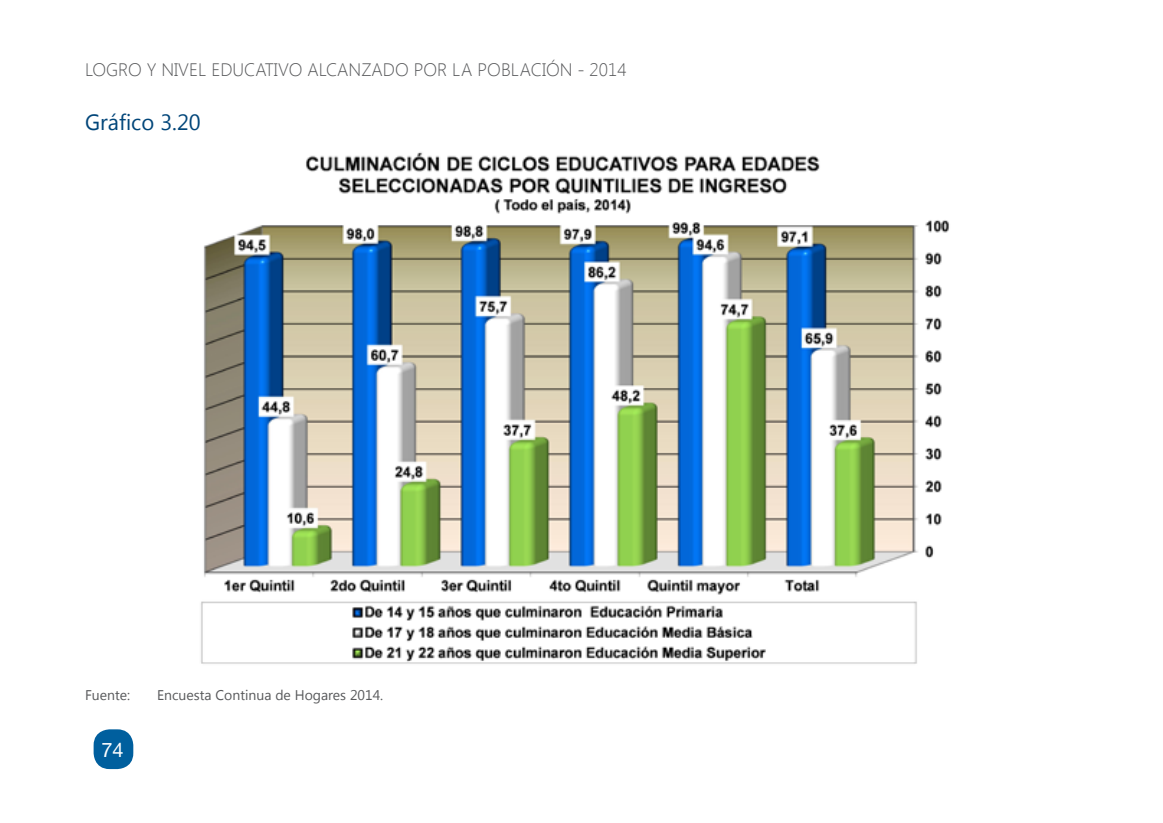
<style>
.page{position:relative;width:1163px;height:823px;background:#fff}
.page>*{position:absolute;margin:0;border:0;box-sizing:border-box;transform-origin:0 0}
.t1{font:22px "Segoe UI";color:#004579}
.t2{font:20px "Helvetica Neue";color:#fff}
.t3{font:300 18px "Segoe UI";color:#58595b}
.t4{font:14px "Segoe UI";color:#58595b}
</style>
<div class="page">
<div style="left:94px;top:729px;width:39px;height:39px;background:#005f9e;border-radius:16px"></div>
<img style="left:201px;top:152px;width:748px;height:512px">
<p class="t3" style="left:85px;top:57px;width:543px">LOGRO Y NIVEL EDUCATIVO ALCANZADO POR LA POBLACIÓN - 2014</p>
<p class="t1" style="left:85px;top:106px;width:117px">Gráfico 3.20</p>
<p class="t4" style="left:85px;top:684px;width:46px">Fuente:</p>
<p class="t4" style="left:157px;top:684px;width:227px">Encuesta Continua de Hogares 2014.</p>
<p class="t2" style="left:101px;top:737px;width:24px">74</p>
</div>
